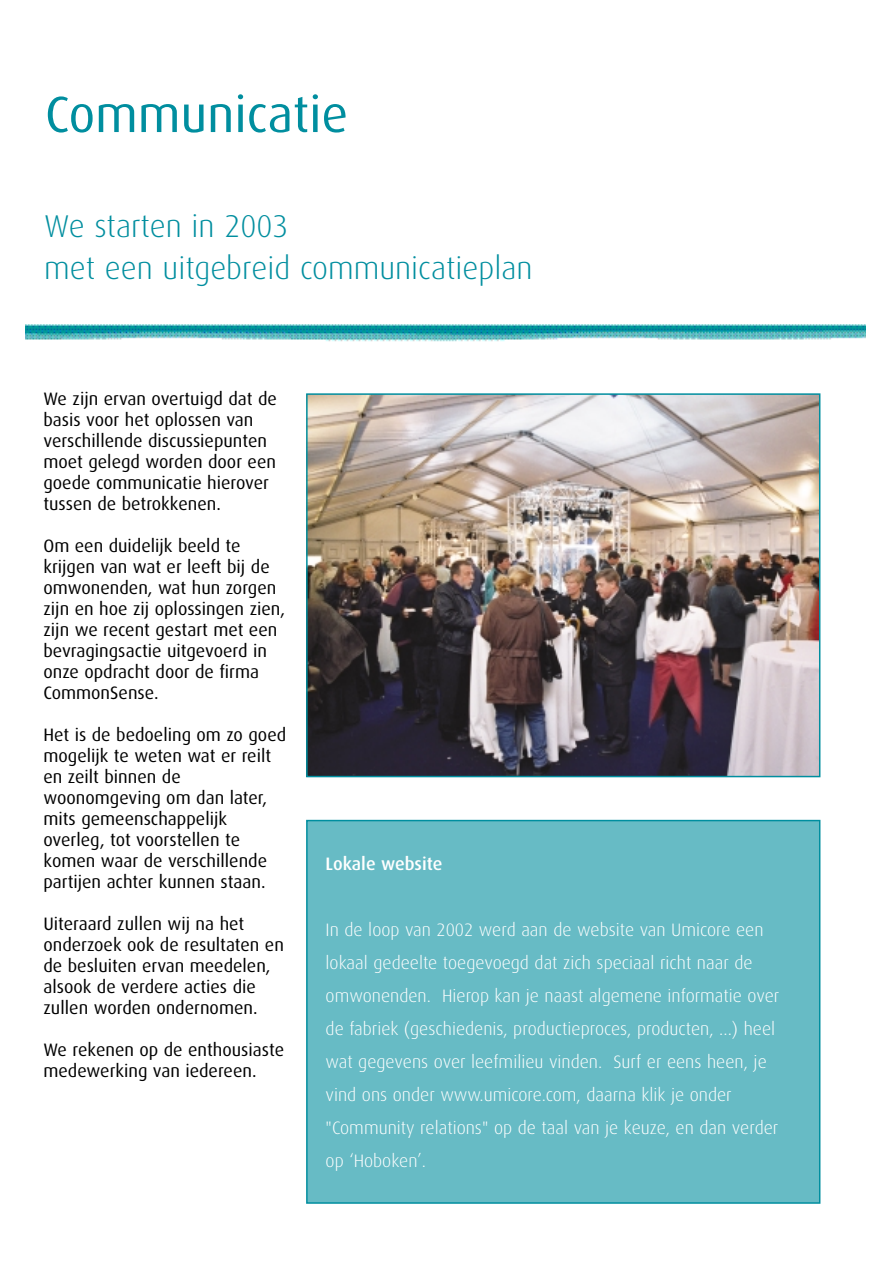
<style>
.page{position:relative;width:893px;height:1263px;background:#fff}
.page>*{position:absolute;margin:0;border:0;box-sizing:border-box;transform-origin:0 0}
.t1{font:51px "Dax";color:#008e9f}
.t2{font:300 31.5px/42px "Dax";color:#008e9f}
.t3{font:18px/21px "Dax";color:#000}
.t4{font:300 18px/33px "Dax";color:#fff}
.t5{font:500 18px "Dax";color:#fff}
</style>
<div class="page">
<img style="left:26px;top:325px;width:840px;height:17px">
<img style="left:309px;top:396px;width:508px;height:378px">
<div style="left:306px;top:393px;width:514px;height:384px;border:2px solid #008e9f"></div>
<div style="left:307px;top:821px;width:512px;height:382px;background:#67bbc5"></div>
<div style="left:306px;top:820px;width:514px;height:384px;border:2px solid #008e9f"></div>
<h1 class="t1" style="left:45px;top:96px;width:304px">Communicatie</h1>
<h2 class="t2" style="left:44px;top:208px;width:490px">We starten in 2003<br>met een uitgebreid communicatieplan</h2>
<p class="t3" style="left:43px;top:390px;width:235px">We zijn ervan overtuigd dat de basis voor het oplossen van verschillende discussiepunten moet gelegd worden door een goede communicatie hierover tussen de betrokkenen.</p>
<p class="t3" style="left:43px;top:537px;width:243px">Om een duidelijk beeld te krijgen van wat er leeft bij de omwonenden, wat hun zorgen zijn en hoe zij oplossingen zien, zijn we recent gestart met een bevragingsactie uitgevoerd in onze opdracht door de firma<br>CommonSense.</p>
<p class="t3" style="left:43px;top:726px;width:244px">Het is de bedoeling om zo goed mogelijk te weten wat er reilt en zeilt binnen de woonomgeving om dan later, mits gemeenschappelijk overleg, tot voorstellen te komen waar de verschillende partijen achter kunnen staan.</p>
<p class="t3" style="left:43px;top:915px;width:242px">Uiteraard zullen wij na het onderzoek ook de resultaten en de besluiten ervan meedelen, alsook de verdere acties die zullen worden ondernomen.</p>
<p class="t3" style="left:43px;top:1041px;width:242px">We rekenen op de enthousiaste medewerking van iedereen.</p>
<p class="t5" style="left:325px;top:857px;width:118px">Lokale website</p>
<p class="t4" style="left:325px;top:915px;width:455px">In de loop van 2002 werd aan de website van Umicore een lokaal gedeelte toegevoegd dat zich speciaal richt naar de omwonenden. Hierop kan je naast algemene informatie over de fabriek (geschiedenis, productieproces, producten, ...) heel wat gegevens over leefmilieu vinden. Surf er eens heen, je vind ons onder www.umicore.com, daarna klik je onder "Community relations" op de taal van je keuze, en dan verder op ‘Hoboken’.</p>
</div>
